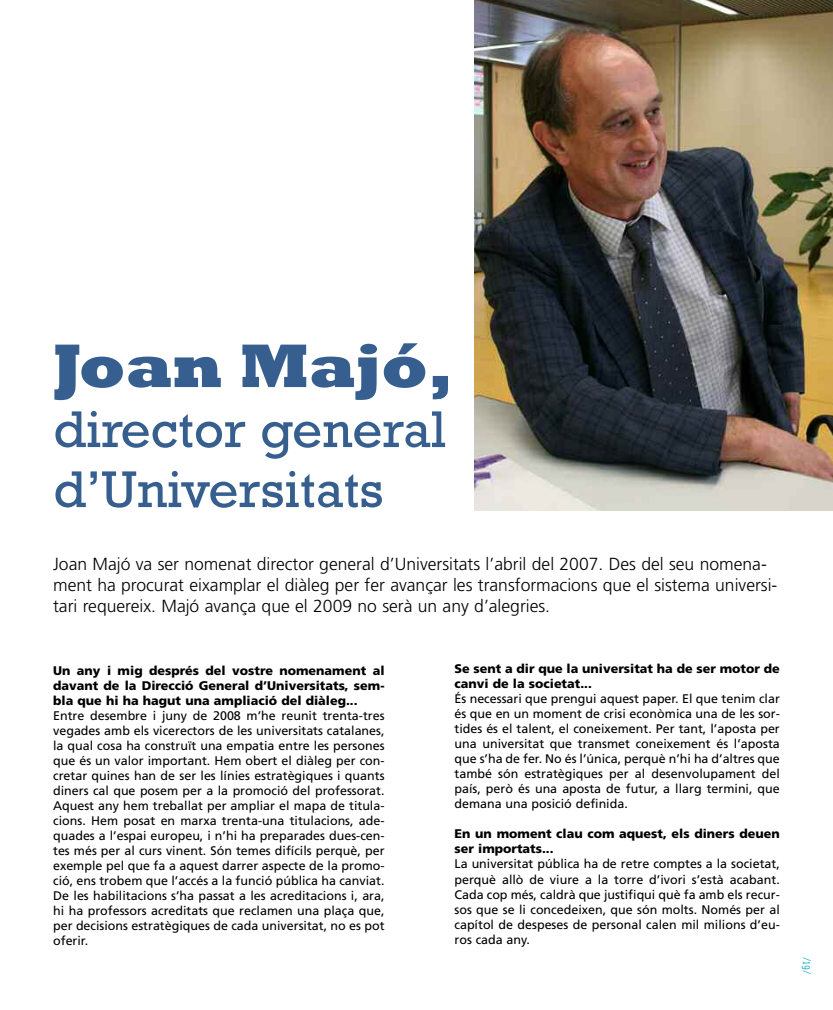
<style>
.page{position:relative;width:833px;height:1010px;background:#fff}
.page>*{position:absolute;margin:0;border:0;box-sizing:border-box;transform-origin:0 0}
.t1{font:800 62.5px "Rockwell";color:#365f90}
.t2{font:52.5px/60px "Rockwell";color:#365f90}
.t3{font:300 17.5px/21px "Frutiger LT";color:#000}
.t4{font:12.5px/15px "Frutiger LT";color:#000;text-align:justify}
.t5{font:900 12.5px/15px "Frutiger LT";color:#000}
.t6{font:11.25px "Solex";color:#02a0c6}
</style>
<div class="page">
<img style="left:475px;top:0;width:358px;height:510px">
<h1 class="t1" style="left:53px;top:329px;width:401px">Joan Majó,</h1>
<h2 class="t2" style="left:53px;top:399px;width:394px">director general d’Universitats</h2>
<p class="t3" style="left:53px;top:555px;width:726px">Joan Majó va ser nomenat director general d’Universitats l’abril del 2007. Des del seu nomena&shy;ment ha procurat eixamplar el diàleg per fer avançar les transformacions que el sistema universi&shy;tari requereix. Majó avança que el 2009 no serà un any d’alegries.</p>
<p class="t5" style="left:53px;top:664px;width:333px;text-align:justify">Un any i mig després del vostre nomenament al davant de la Direcció General d’Universitats, sem&shy;bla que hi ha hagut una ampliació del diàleg...</p>
<p class="t4" style="left:53px;top:709px;width:333px">Entre desembre i juny de 2008 m’he reunit trenta-tres vegades amb els vicerectors de les universitats catalanes, la qual cosa ha construït una empatia entre les persones que és un valor important. Hem obert el diàleg per con&shy;cretar quines han de ser les línies estratègiques i quants diners cal que posem per a la promoció del professorat.<br>Aquest any hem treballat per ampliar el mapa de titula&shy;cions. Hem posat en marxa trenta-una titulacions, ade&shy;quades a l’espai europeu, i n’hi ha preparades dues-cen&shy;tes més per al curs vinent. Són temes difícils perquè, per exemple pel que fa a aquest darrer aspecte de la promo&shy;ció, ens trobem que l’accés a la funció pública ha canviat.<br>De les habilitacions s’ha passat a les acreditacions i, ara, hi ha professors acreditats que reclamen una plaça que, per decisions estratègiques de cada universitat, no es pot oferir.</p>
<p class="t5" style="left:454px;top:662px;width:327px">Se sent a dir que la universitat ha de ser motor de canvi de la societat...</p>
<p class="t4" style="left:454px;top:692px;width:327px">És necessari que prengui aquest paper. El que tenim clar és que en un moment de crisi econòmica una de les sor&shy;tides és el talent, el coneixement. Per tant, l’aposta per una universitat que transmet coneixement és l’aposta que s’ha de fer. No és l’única, perquè n’hi ha d’altres que també són estratègiques per al desenvolupament del país, però és una aposta de futur, a llarg termini, que demana una posició definida.</p>
<p class="t5" style="left:454px;top:827px;width:327px">En un moment clau com aquest, els diners deuen ser importats...</p>
<p class="t4" style="left:454px;top:857px;width:327px">La universitat pública ha de retre comptes a la societat, perquè allò de viure a la torre d’ivori s’està acabant.<br>Cada cop més, caldrà que justifiqui què fa amb els recur&shy;sos que se li concedeixen, que són molts. Només per al capítol de despeses de personal calen mil milions d’eu&shy;ros cada any.</p>
<p class="t6" style="left:813px;top:957px;width:19px;rotate:90deg">/19/</p>
</div>
